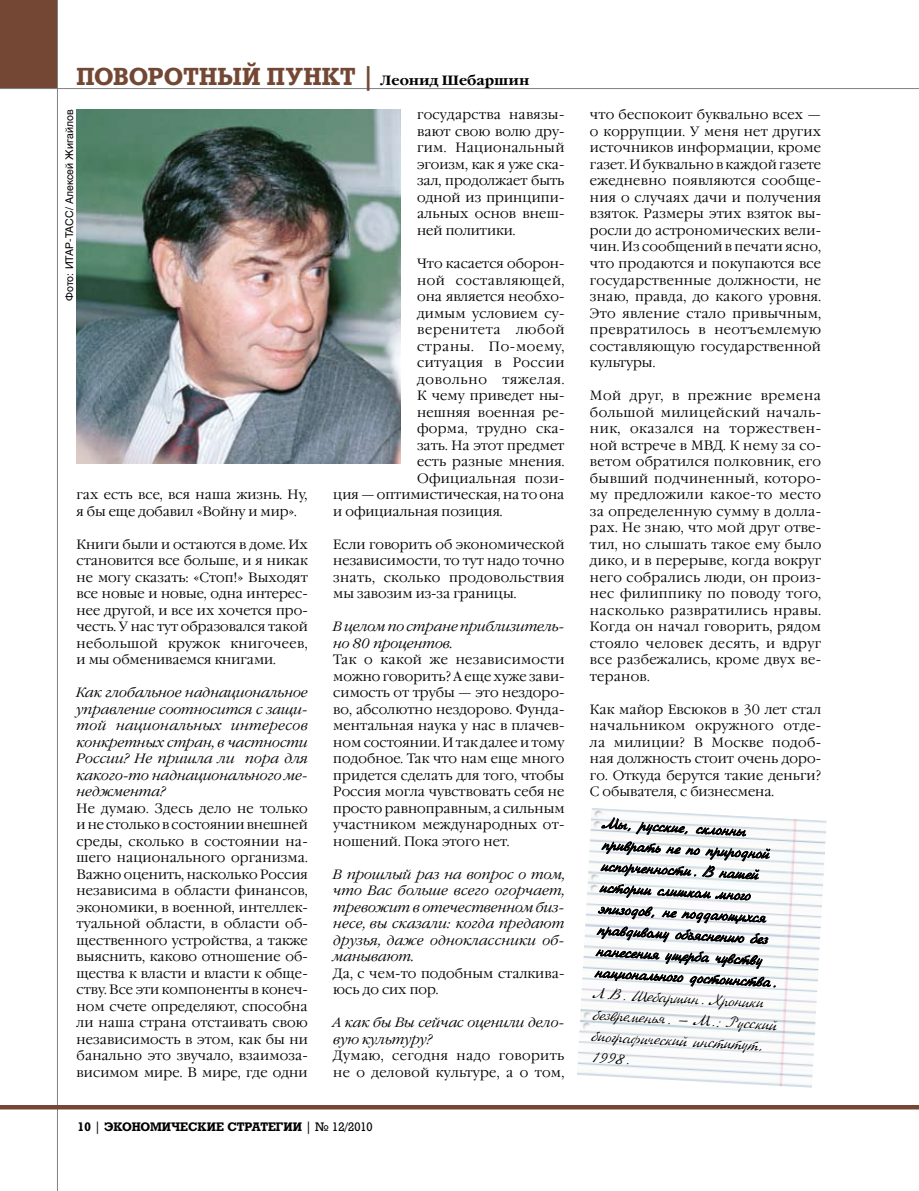
<style>
.page{position:relative;width:919px;height:1191px;background:#fff}
.page>*{position:absolute;margin:0;border:0;box-sizing:border-box;transform-origin:0 0}
.t1{font:700 24px "Rodeo";color:#734733}
.t2{font:16.5px/21.3px "Kursiv 95";color:#000}
.t3{font:300 13.5px/16.5px "Garamond C";letter-spacing:.01em;color:#000;text-align:justify}
.t4{font:italic 300 13.5px/16.5px "Garamond C";color:#000;text-align:justify}
.t5{font:300 13.5px/16.5px "Garamond C";letter-spacing:.03em;color:#000}
.t6{font:300 13.5px "Garamond C";letter-spacing:.035em;color:#000}
.t7{font:300 13.5px "Garamond C";letter-spacing:.055em;color:#000}
.t8{font:300 13.5px "Garamond C";letter-spacing:.05em;color:#000}
.t9{font:700 12px "Rodeo";color:#000}
.t10{font:10.5px "Helios";color:#000}
.s1{font-family:"Garamond C";font-size:13.5px;color:#000}
.s2{font-weight:400}
</style>
<div class="page">
<div style="left:0;top:0;width:58px;height:89px;background:#734733"></div>
<hr style="left:57px;top:0;width:1px;height:1191px;background:#808284">
<hr style="left:0;top:88px;width:918px;height:1px;background:#808284">
<hr style="left:0;top:1105px;width:918px;height:4px;background:#734733">
<img style="left:577px;top:808px;width:249px;height:280px">
<svg style="left:599px;top:817px;width:171px;height:83px"></svg>
<svg style="left:594px;top:906px;width:181px;height:81px"></svg>
<img style="left:77px;top:109px;width:323px;height:355px">
<h1 class="t1" style="left:77px;top:62px;width:454px">ПОВОРОТНЫЙ ПУНКТ | <span class="s1">Леонид Шебаршин</span></h1>
<p class="t10" style="left:63px;top:301px;width:193px;rotate:-90deg">Фото: ИТАР-ТАСС/ Алексей Жигайлов</p>
<p class="t3" style="left:77px;top:487px;width:232px">гах есть все, вся наша жизнь. Ну, я бы еще добавил «Войну и мир».</p>
<p class="t3" style="left:77px;top:536px;width:233px">Книги были и остаются в доме. Их становится все больше, и я никак не могу сказать: «Стоп!» Выходят все новые и новые, одна интерес&shy;нее другой, и все их хочется про&shy;честь. У нас тут образовался такой небольшой кружок книгочеев, и мы обмениваемся книгами.</p>
<p class="t4" style="left:77px;top:685px;width:233px">Как глобальное наднациональное управление соотносится с защи&shy;той национальных интересов конкретных стран, в частности России? Не пришла ли пора для какого-то наднационального ме&shy;неджмента?</p>
<p class="t3" style="left:77px;top:800px;width:233px">Не думаю. Здесь дело не только и не столько в состоянии внешней среды, сколько в состоянии на&shy;шего национального организма.<br>Важно оценить, насколько Россия независима в области финансов, экономики, в военной, интеллек&shy;туальной области, в области об&shy;щественного устройства, а также выяснить, каково отношение об&shy;щества к власти и власти к обще&shy;ству. Все эти компоненты в конеч&shy;ном счете определяют, способна ли наша страна отстаивать свою независимость в этом, как бы ни банально это звучало, взаимоза&shy;висимом мире. В мире, где одни</p>
<p class="t3" style="left:417px;top:107px;width:149px">государства навязы&shy;вают свою волю дру&shy;гим. Национальный эгоизм, как я уже ска&shy;зал, продолжает быть одной из принципи&shy;альных основ внеш&shy;ней политики.</p>
<p class="t3" style="left:417px;top:256px;width:149px">Что касается оборон-</p>
<p class="t6" style="left:417px;top:272px;width:149px">ной составляющей,</p>
<p class="t3" style="left:417px;top:289px;width:149px">она является необхо-</p>
<p class="t3" style="left:417px;top:305px;width:149px">димым условием су-</p>
<p class="t7" style="left:417px;top:322px;width:149px">веренитета любой</p>
<p class="t8" style="left:417px;top:338px;width:149px">страны. По-моему,</p>
<p class="t6" style="left:417px;top:355px;width:149px">ситуация в России</p>
<p class="t7" style="left:417px;top:371px;width:149px">довольно тяжелая.</p>
<p class="t3" style="left:417px;top:388px;width:149px">К чему приведет ны-</p>
<p class="t3" style="left:417px;top:404px;width:149px">нешняя военная ре-</p>
<p class="t3" style="left:417px;top:421px;width:149px">форма, трудно ска-</p>
<p class="t3" style="left:417px;top:437px;width:149px">зать. На этот предмет</p>
<p class="t3" style="left:417px;top:454px;width:149px">есть разные мнения.</p>
<p class="t3" style="left:417px;top:470px;width:149px">Официальная пози-</p>
<p class="t3" style="left:333px;top:487px;width:233px">ция — оптимистическая, на то она</p>
<p class="t3" style="left:333px;top:503px;width:171px">и официальная позиция.</p>
<p class="t3" style="left:333px;top:536px;width:233px">Если говорить об экономической независимости, то тут надо точно знать, сколько продовольствия мы завозим из-за границы.</p>
<p class="t4" style="left:333px;top:619px;width:233px">В целом по стране приблизитель&shy;но 80 процентов.</p>
<p class="t3" style="left:333px;top:652px;width:233px">Так о какой же независимости можно говорить? А еще хуже зави&shy;симость от трубы — это нездоро&shy;во, абсолютно нездорово. Фунда&shy;ментальная наука у нас в плачев&shy;ном состоянии. И так далее и тому подобное. Так что нам еще много придется сделать для того, чтобы Россия могла чувствовать себя не просто равноправным, а сильным участником международных от&shy;ношений. Пока этого нет.</p>
<p class="t4" style="left:333px;top:866px;width:233px">В прошлый раз на вопрос о том, что Вас больше всего огорчает, тревожит в отечественном биз&shy;несе, вы сказали: когда предают друзья, даже одноклассники об&shy;манывают.</p>
<p class="t3" style="left:333px;top:965px;width:233px">Да, с чем-то подобным сталкива&shy;юсь до сих пор.</p>
<p class="t4" style="left:333px;top:1015px;width:233px">А как бы Вы сейчас оценили дело&shy;вую культуру?</p>
<p class="t5" style="left:333px;top:1048px;width:233px">Думаю, сегодня надо говорить не о деловой культуре, а о том,</p>
<p class="t9" style="left:78px;top:1119px;width:296px">10 <span class="s2">|</span> ЭКОНОМИЧЕСКИЕ СТРАТЕГИИ <span class="s2">| № 12/2010</span></p>
<p class="t3" style="left:590px;top:107px;width:233px">что беспокоит буквально всех — о коррупции. У меня нет других источников информации, кроме газет. И буквально в каждой газете ежедневно появляются сообще&shy;ния о случаях дачи и получения взяток. Размеры этих взяток вы&shy;росли до астрономических вели&shy;чин. Из сообщений в печати ясно, что продаются и покупаются все государственные должности, не знаю, правда, до какого уровня.<br>Это явление стало привычным, превратилось в неотъемлемую составляющую государственной культуры.</p>
<p class="t3" style="left:590px;top:388px;width:233px">Мой друг, в прежние времена большой милицейский началь&shy;ник, оказался на торжествен&shy;ной встрече в МВД. К нему за со&shy;ветом обратился полковник, его бывший подчиненный, которо&shy;му предложили какое-то место за определенную сумму в долла&shy;рах. Не знаю, что мой друг отве&shy;тил, но слышать такое ему было дико, и в перерыве, когда вокруг него собрались люди, он произ&shy;нес филиппику по поводу того, насколько развратились нравы.<br>Когда он начал говорить, рядом стояло человек десять, и вдруг все разбежались, кроме двух ве&shy;теранов.</p>
<p class="t3" style="left:590px;top:701px;width:233px">Как майор Евсюков в 30 лет стал начальником окружного отде&shy;ла милиции? В Москве подоб&shy;ная должность стоит очень доро&shy;го. Откуда берутся такие деньги?<br>С обывателя, с бизнесмена.</p>
<p class="t2" style="left:603px;top:812px;width:185px;rotate:3deg">Мы, русские, склонны приврать не по природной испорченности. В нашей истории слишком много эпизодов, не поддающихся правдивому объяснению без нанесения ущерба чувству национального достоинства.<br>Л.В. Шебаршин. Хроники безвременья. — М.: Русский биографический институт,<br>1998.</p>
</div>
